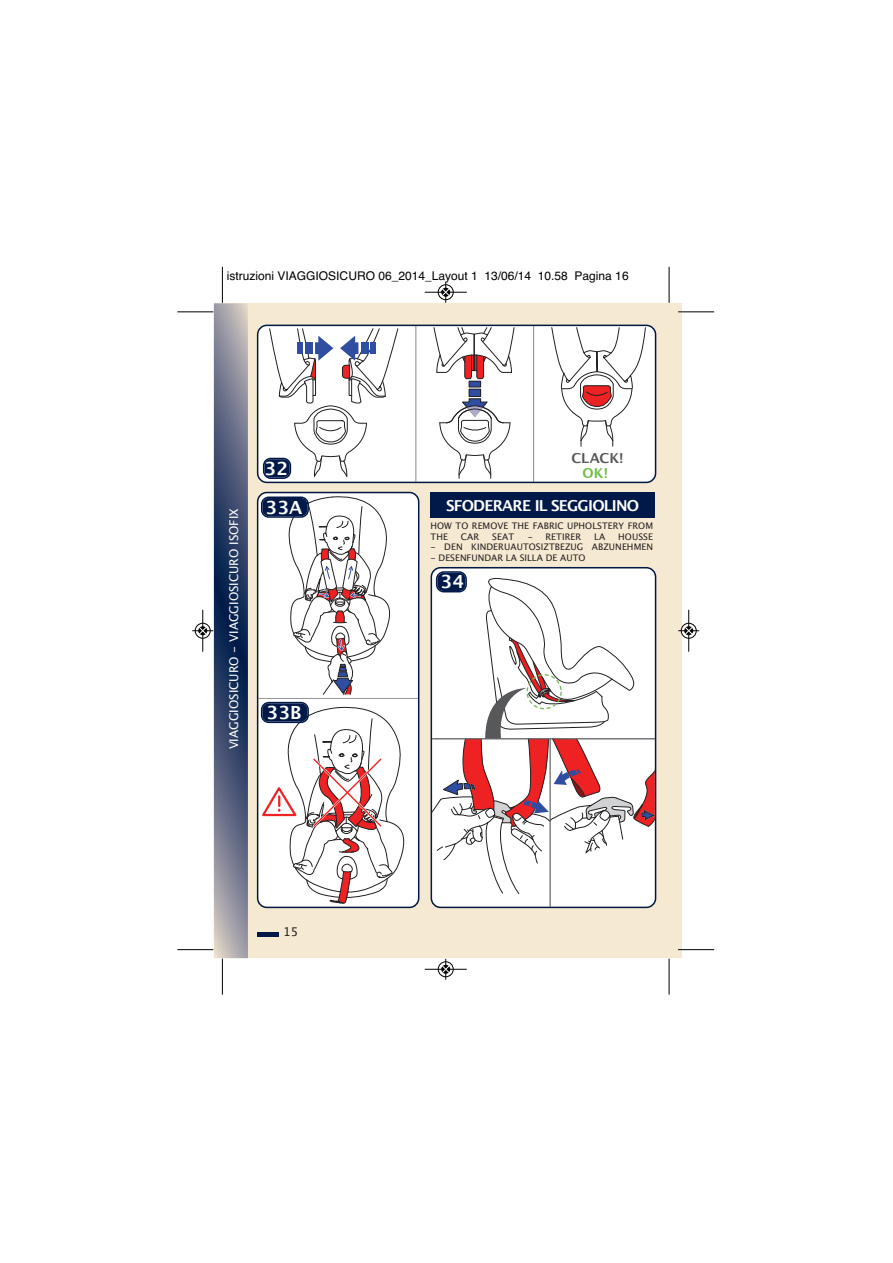
<style>
.page{position:relative;width:893px;height:1263px;background:#fff}
.page>*{position:absolute;margin:0;border:0;box-sizing:border-box;transform-origin:0 0}
.t1{font:700 18px "Lucida Grande";color:#fff}
.t2{font:700 15px "Lucida Grande";letter-spacing:-.05em;color:#fff}
.t3{font:700 13.8px "Lucida Grande";color:#57585a}
.t4{font:700 13.8px "Lucida Grande";color:#6cbd45}
.t5{font:12px "Helvetica";color:#000}
.t6{font:12px "Lucida Grande";color:#fff}
.t7{font:12px "Lucida Grande";color:#231f20}
.t8{font:9px/10.5px "Lucida Grande";letter-spacing:.01em;color:#231f20}
.s1{font-style:italic}
</style>
<div class="page">
<div style="left:661px;top:303px;width:20px;height:655px;background:#f6e9d1"></div>
<div style="left:214px;top:303px;width:463px;height:655px;background:#f6e9d1"></div>
<hr style="left:257px;top:932px;width:21px;height:4px;background:#001948">
<svg style="left:257px;top:325px;width:399px;height:158px;background:#eae7e9"></svg>
<svg style="left:263px;top:328px;width:136px;height:151px;background:#e2e2e6"></svg>
<svg style="left:257px;top:492px;width:162px;height:416px;background:#ced2da"></svg>
<svg style="left:430px;top:567px;width:226px;height:341px;background:#b6bbc6"></svg>
<svg style="left:432px;top:571px;width:222px;height:323px;background:#ecdfe0"></svg>
<svg style="left:259px;top:497px;width:147px;height:406px;background:#e4dee0"></svg>
<div style="left:430px;top:493px;width:224px;height:25px;background:#001948"></div>
<hr style="left:678px;top:311px;width:36px;height:1px;background:#fff">
<hr style="left:222px;top:267px;width:1px;height:36px;background:#000">
<hr style="left:177px;top:312px;width:36px;height:1px;background:#000">
<hr style="left:668px;top:267px;width:1px;height:36px;background:#000">
<hr style="left:678px;top:312px;width:36px;height:1px;background:#000">
<hr style="left:222px;top:959px;width:1px;height:36px;background:#000">
<hr style="left:177px;top:949px;width:36px;height:1px;background:#000">
<hr style="left:668px;top:959px;width:1px;height:36px;background:#000">
<hr style="left:678px;top:949px;width:36px;height:1px;background:#000">
<div style="left:438px;top:284px;width:15px;height:16px;border:1px solid #fff;border-radius:50%"></div>
<hr style="left:424px;top:292px;width:42px;height:1px;background:#000">
<div style="left:438px;top:285px;width:15px;height:15px;border:1px solid #000;border-radius:50%"></div>
<svg style="left:442px;top:282px;width:7px;height:21px"></svg>
<div style="left:438px;top:961px;width:15px;height:16px;border:1px solid #fff;border-radius:50%"></div>
<hr style="left:424px;top:969px;width:42px;height:1px;background:#000">
<div style="left:438px;top:962px;width:15px;height:15px;border:1px solid #000;border-radius:50%"></div>
<svg style="left:442px;top:959px;width:7px;height:21px"></svg>
<svg style="left:192px;top:303px;width:56px;height:655px"></svg>
<div style="left:680px;top:623px;width:16px;height:16px;border:1px solid #fff;border-radius:50%"></div>
<hr style="left:688px;top:610px;width:1px;height:42px;background:#000">
<div style="left:681px;top:623px;width:15px;height:15px;border:1px solid #000;border-radius:50%"></div>
<svg style="left:678px;top:627px;width:21px;height:8px"></svg>
<h3 class="t5" style="left:227px;top:272px;width:403px">istruzioni VIAGGIOSICURO 06_2014_Layout 1 13/06/14 10.58 Pagina 16</h3>
<h3 class="t6" style="left:229px;top:749px;width:243px;rotate:-90deg">VIAGGIOSICURO - VIAGGIOSICURO ISOFIX</h3>
<h3 class="t3" style="left:571px;top:450px;width:54px">CLACK!</h3>
<h1 class="t1" style="left:264px;top:461px;width:25px">32</h1>
<h3 class="t4" style="left:582px;top:465px;width:27px">OK!</h3>
<h1 class="t1" style="left:265px;top:500px;width:39px">33A</h1>
<h2 class="t2" style="left:446px;top:499px;width:195px">SFODERARE IL SEGGIOLINO</h2>
<p class="t8" style="left:430px;top:521px;width:224px">HOW TO REMOVE THE FABRIC UPHOLSTERY FROM<br>THE</p>
<p class="t8" style="left:461px;top:532px;width:20px">CAR</p>
<p class="t8" style="left:492px;top:532px;width:23px">SEAT</p>
<p class="t8" style="left:527px;top:532px;width:55px"><span class="s1">-</span> RETIRER</p>
<p class="t8" style="left:594px;top:532px;width:13px">LA</p>
<p class="t8" style="left:618px;top:532px;width:36px">HOUSSE</p>
<p class="t8" style="left:430px;top:542px;width:224px">- DEN KINDERUAUTOSIZTBEZUG ABZUNEHMEN</p>
<p class="t8" style="left:430px;top:553px;width:156px">- DESENFUNDAR LA SILLA DE AUTO</p>
<h1 class="t1" style="left:266px;top:706px;width:37px">33B</h1>
<h1 class="t1" style="left:440px;top:574px;width:25px">34</h1>
<h3 class="t7" style="left:283px;top:927px;width:17px">15</h3>
</div>
